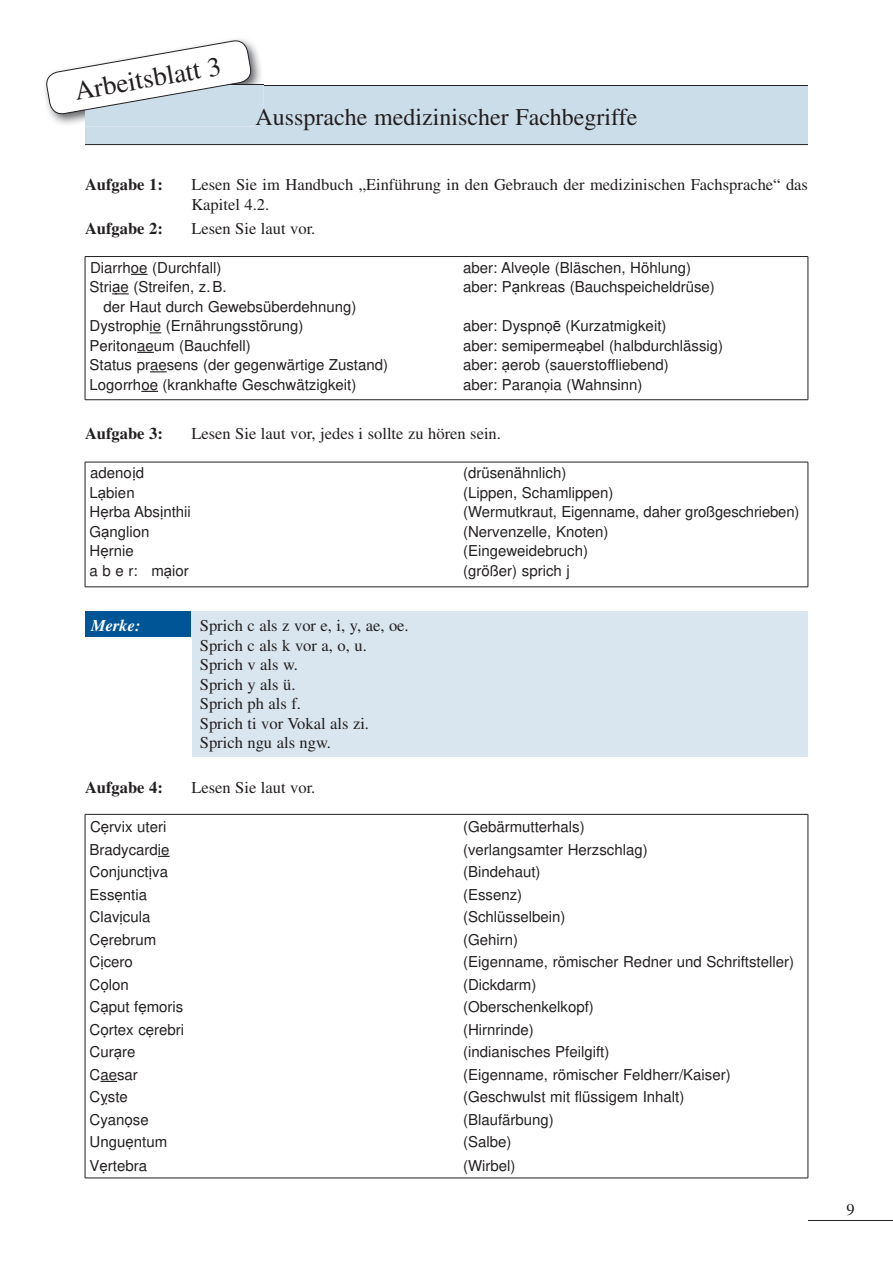
<style>
.page{position:relative;width:893px;height:1263px;background:#fff}
.page>*{position:absolute;margin:0;border:0;box-sizing:border-box;transform-origin:0 0}
.t1{font:27px "Times New Roman";color:#231f20}
.t2{font:24px "Times New Roman";color:#231f20}
.t3{font:16.5px/19.5px "Times New Roman";color:#231f20}
.t4{font:700 16.5px "Times New Roman";color:#231f20}
.t5{font:italic 700 16.5px "Times New Roman";color:#fff}
.t6{font:15px/19.5px "Arial";color:#231f20}
.s1{color:#1b191c}
</style>
<div class="page">
<svg style="left:131px;top:274px;width:17px;height:1px"></svg>
<svg style="left:112px;top:293px;width:17px;height:1px"></svg>
<svg style="left:137px;top:352px;width:17px;height:1px"></svg>
<svg style="left:150px;top:371px;width:17px;height:1px"></svg>
<svg style="left:141px;top:391px;width:17px;height:1px"></svg>
<svg style="left:158px;top:856px;width:12px;height:1px"></svg>
<svg style="left:100px;top:1081px;width:17px;height:1px"></svg>
<div style="left:85px;top:611px;width:106px;height:26px;background:#005596"></div>
<div style="left:191px;top:611px;width:617px;height:145px;background:#d9e6ef"></div>
<hr style="left:808px;top:1220px;width:85px;height:1px;background:#231f20">
<hr style="left:85px;top:256px;width:723px;height:1px;background:#231f20">
<hr style="left:85px;top:399px;width:723px;height:1px;background:#231f20">
<hr style="left:85px;top:462px;width:723px;height:1px;background:#231f20">
<hr style="left:85px;top:587px;width:723px;height:1px;background:#231f20">
<hr style="left:85px;top:814px;width:723px;height:1px;background:#231f20">
<hr style="left:85px;top:1178px;width:723px;height:1px;background:#231f20">
<hr style="left:85px;top:257px;width:1px;height:143px;background:#231f20">
<hr style="left:85px;top:462px;width:1px;height:125px;background:#231f20">
<hr style="left:85px;top:814px;width:1px;height:364px;background:#231f20">
<hr style="left:808px;top:814px;width:1px;height:364px;background:#231f20">
<hr style="left:808px;top:462px;width:1px;height:125px;background:#231f20">
<hr style="left:808px;top:257px;width:1px;height:143px;background:#231f20">
<hr style="left:85px;top:85px;width:723px;height:1px;background:#231f20">
<hr style="left:85px;top:144px;width:723px;height:1px;background:#231f20">
<img style="left:51px;top:45px;width:212px;height:79px">
<img style="left:85px;top:85px;width:178px;height:42px">
<img style="left:256px;top:108px;width:7px;height:19px">
<svg style="left:45px;top:39px;width:208px;height:77px"></svg>
<h1 class="t1" style="left:72px;top:78px;width:150px;rotate:-10deg">Arbeitsblatt 3</h1>
<h2 class="t2" style="left:255px;top:105px;width:383px"><span class="s1">A</span>ussprache medizinischer Fachbegriffe</h2>
<p class="t4" style="left:85px;top:179px;width:79px">Aufgabe 1:</p>
<p class="t3" style="left:191px;top:176px;width:618px">Lesen Sie im Handbuch „Einführung in den Gebrauch der medizinischen Fachsprache“ das<br>Kapitel 4.2.</p>
<p class="t4" style="left:85px;top:222px;width:79px">Aufgabe 2:</p>
<p class="t3" style="left:191px;top:219px;width:126px">Lesen Sie laut vor.</p>
<p class="t6" style="left:90px;top:258px;width:133px">Diarrhoe (Durchfall)</p>
<p class="t6" style="left:463px;top:258px;width:230px">aber: Alveọle (Bläschen, Höhlung)</p>
<p class="t6" style="left:90px;top:277px;width:138px">Striạe (Streifen, z. B.</p>
<p class="t6" style="left:463px;top:277px;width:253px">aber: Pạnkreas (Bauchspeicheldrüse)</p>
<p class="t6" style="left:90px;top:297px;width:268px;text-indent:14px">der Haut durch Gewebsüberdehnung)<br>Dystrophie (Ernährungsstörung)</p>
<p class="t6" style="left:463px;top:316px;width:205px">aber: Dyspnọē (Kurzatmigkeit)</p>
<p class="t6" style="left:90px;top:336px;width:163px">Peritonaeum (Bauchfell)</p>
<p class="t6" style="left:463px;top:336px;width:262px">aber: semipermeạbel (halbdurchlässig)</p>
<p class="t6" style="left:90px;top:355px;width:300px">Status praesens (der gegenwärtige Zustand)</p>
<p class="t6" style="left:463px;top:355px;width:207px">aber: ạerob (sauerstoffliebend)</p>
<p class="t6" style="left:90px;top:375px;width:268px">Logorrhoe (krankhafte Geschwätzigkeit)</p>
<p class="t6" style="left:463px;top:375px;width:181px">aber: Paranọia (Wahnsinn)</p>
<p class="t4" style="left:85px;top:428px;width:79px">Aufgabe 3:</p>
<p class="t3" style="left:191px;top:425px;width:311px">Lesen Sie laut vor, jedes i sollte zu hören sein.</p>
<p class="t6" style="left:90px;top:463px;width:56px">adenoịd</p>
<p class="t6" style="left:463px;top:463px;width:105px">(drüsenähnlich)</p>
<p class="t6" style="left:90px;top:483px;width:47px">Lạbien</p>
<p class="t6" style="left:463px;top:483px;width:152px">(Lippen, Schamlippen)</p>
<p class="t6" style="left:90px;top:502px;width:103px">Hẹrba Absịnthii</p>
<p class="t6" style="left:463px;top:502px;width:338px">(Wermutkraut, Eigenname, daher großgeschrieben)</p>
<p class="t6" style="left:90px;top:522px;width:62px">Gạnglion</p>
<p class="t6" style="left:463px;top:522px;width:147px">(Nervenzelle, Knoten)</p>
<p class="t6" style="left:90px;top:541px;width:46px">Hẹrnie</p>
<p class="t6" style="left:463px;top:541px;width:127px">(Eingeweidebruch)</p>
<p class="t6" style="left:90px;top:561px;width:101px">a b e r: mạior</p>
<p class="t6" style="left:463px;top:561px;width:108px">(größer) sprich j</p>
<p class="t5" style="left:91px;top:615px;width:51px">Merke:</p>
<p class="t3" style="left:200px;top:616px;width:210px">Sprich c als z vor e, i, y, ae, oe.<br>Sprich c als k vor a, o, u.<br>Sprich v als w.<br>Sprich y als ü.<br>Sprich ph als f.<br>Sprich ti vor Vokal als zi.<br>Sprich ngu als ngw.</p>
<p class="t4" style="left:85px;top:782px;width:79px">Aufgabe 4:</p>
<p class="t3" style="left:191px;top:779px;width:126px">Lesen Sie laut vor.</p>
<p class="t6" style="left:90px;top:817px;width:78px">Cẹrvix uteri</p>
<p class="t6" style="left:463px;top:817px;width:123px">(Gebärmutterhals)</p>
<p class="t6" style="left:90px;top:840px;width:82px">Bradycardie</p>
<p class="t6" style="left:463px;top:840px;width:186px">(verlangsamter Herzschlag)</p>
<p class="t6" style="left:90px;top:862px;width:80px">Conjunctịva</p>
<p class="t6" style="left:463px;top:862px;width:79px">(Bindehaut)</p>
<p class="t6" style="left:90px;top:885px;width:59px">Essẹntia</p>
<p class="t6" style="left:463px;top:885px;width:61px">(Essenz)</p>
<p class="t6" style="left:90px;top:907px;width:62px">Clavịcula</p>
<p class="t6" style="left:463px;top:907px;width:104px">(Schlüsselbein)</p>
<p class="t6" style="left:90px;top:930px;width:68px">Cẹrebrum</p>
<p class="t6" style="left:463px;top:930px;width:57px">(Gehirn)</p>
<p class="t6" style="left:90px;top:952px;width:45px">Cịcero</p>
<p class="t6" style="left:463px;top:952px;width:332px">(Eigenname, römischer Redner und Schriftsteller)</p>
<p class="t6" style="left:90px;top:975px;width:41px">Cọlon</p>
<p class="t6" style="left:463px;top:975px;width:75px">(Dickdarm)</p>
<p class="t6" style="left:90px;top:997px;width:95px">Cạput fẹmoris</p>
<p class="t6" style="left:463px;top:997px;width:132px">(Oberschenkelkopf)</p>
<p class="t6" style="left:90px;top:1020px;width:96px">Cọrtex cẹrebri</p>
<p class="t6" style="left:463px;top:1020px;width:72px">(Hirnrinde)</p>
<p class="t6" style="left:90px;top:1042px;width:47px">Curạre</p>
<p class="t6" style="left:463px;top:1042px;width:148px">(indianisches Pfeilgift)</p>
<p class="t6" style="left:90px;top:1065px;width:50px">Caesar</p>
<p class="t6" style="left:463px;top:1065px;width:269px">(Eigenname, römischer Feldherr/Kaiser)</p>
<p class="t6" style="left:90px;top:1087px;width:40px">Cỵste</p>
<p class="t6" style="left:463px;top:1087px;width:223px">(Geschwulst mit flüssigem Inhalt)</p>
<p class="t6" style="left:90px;top:1110px;width:61px">Cyanọse</p>
<p class="t6" style="left:463px;top:1110px;width:92px">(Blaufärbung)</p>
<p class="t6" style="left:90px;top:1132px;width:79px">Unguẹntum</p>
<p class="t6" style="left:463px;top:1132px;width:50px">(Salbe)</p>
<p class="t6" style="left:90px;top:1156px;width:59px">Vẹrtebra</p>
<p class="t6" style="left:463px;top:1156px;width:54px">(Wirbel)</p>
<p class="t3" style="left:846px;top:1200px;width:10px">9</p>
</div>
